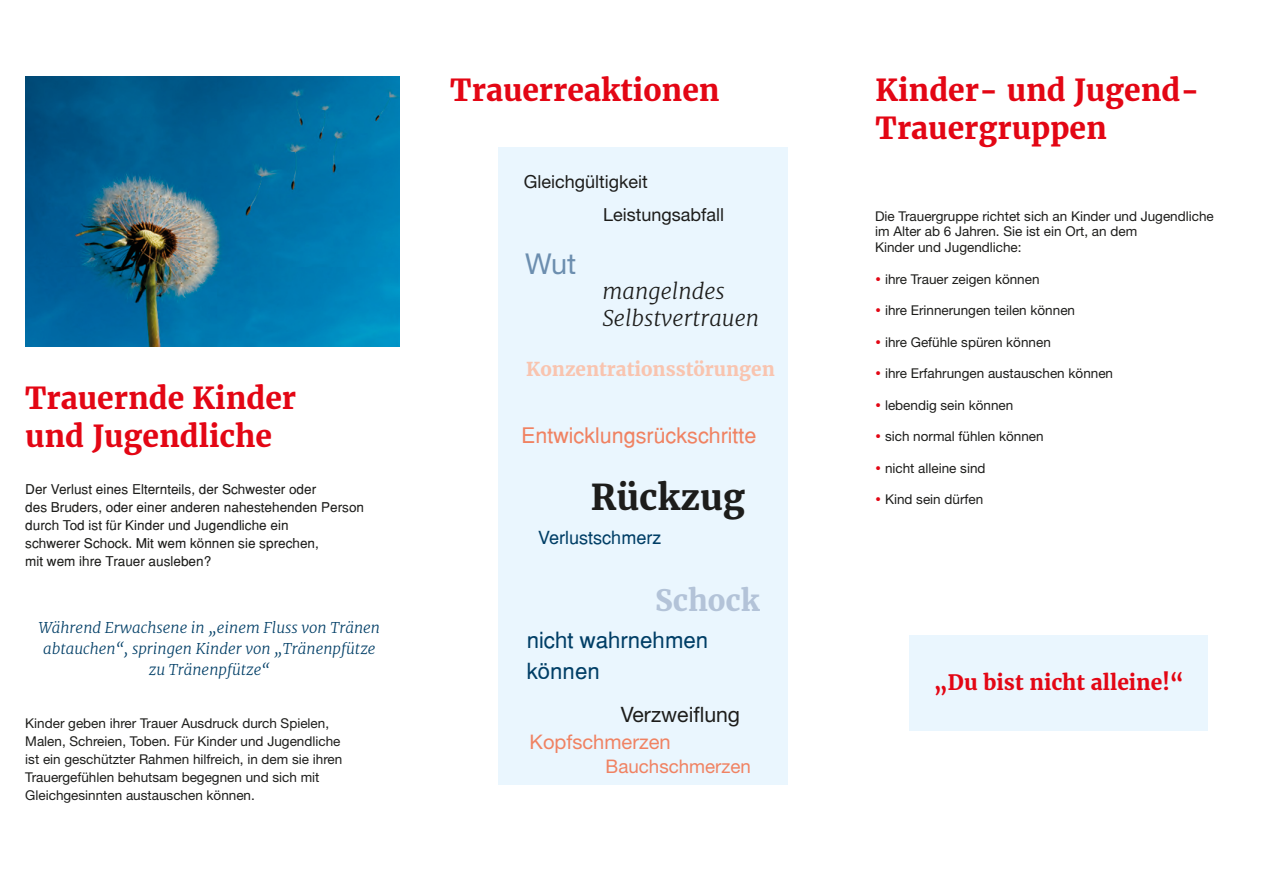
<style>
.page{position:relative;width:1263px;height:893px;background:#fff}
.page>*{position:absolute;margin:0;border:0;box-sizing:border-box;transform-origin:0 0}
.t1{font:700 35.25px "Merriweather";color:#1d1d1b}
.t2{font:700 30px/37.7px "Merriweather";color:#e30614}
.t3{font:700 29.25px "Merriweather";color:#b3c3d8}
.t4{font:28.8px "Helvetica Neue LT Pro";color:#6c8eaf}
.t5{font:22.2px/30.5px "Helvetica";color:#003e66}
.t6{font:italic 300 21.9px/27.5px "Merriweather";color:#1d1d1b}
.t7{font:21.45px "Helvetica";color:#f08262}
.t8{font:21.15px "Helvetica Neue LT Pro";color:#1d1d1b}
.t9{font:700 21px "Merriweather";color:#e30614}
.t10{font:20.1px "Helvetica Neue LT Pro";color:#f08262}
.t11{font:700 18.9px "Merriweather";color:#f9c4af}
.t12{font:18.75px "Helvetica Neue LT Pro";color:#f08262}
.t13{font:18px/33.2px "Helvetica Neue LT Pro";color:#1d1d1b}
.t14{font:18px "Helvetica";color:#003e66}
.t15{font:italic 300 15px/21px "Merriweather";color:#003e66;text-align:center}
.t16{font:13.5px/18px "Helvetica Neue LT Pro";color:#1d1d1b}
.t17{font:13.5px/18px "Helvetica";color:#1d1d1b}
</style>
<div class="page">
<div style="left:909px;top:636px;width:299px;height:95px;background:#eaf6fe"></div>
<img style="left:26px;top:77px;width:374px;height:269px">
<div style="left:498px;top:147px;width:289px;height:638px;background:#eaf6fe"></div>
<h2 class="t2" style="left:25px;top:380px;width:273px">Trauernde Kinder und Jugendliche</h2>
<p class="t17" style="left:25px;top:481px;width:340px">Der Verlust eines Elternteils, der Schwester oder<br>des Bruders, oder einer anderen nahestehenden Person durch Tod ist für Kinder und Jugendliche ein<br>schwerer Schock. Mit wem können sie sprechen,<br>mit wem ihre Trauer ausleben?</p>
<p class="t15" style="left:39px;top:618px;width:343px">Während Erwachsene in „einem Fluss von Tränen abtauchen“, springen Kinder von „Tränenpfütze zu Tränenpfütze“</p>
<p class="t16" style="left:25px;top:713px;width:319px">Kinder geben ihrer Trauer Ausdruck durch Spielen, Malen, Schreien, Toben. Für Kinder und Jugendliche ist ein geschützter Rahmen hilfreich, in dem sie ihren Trauergefühlen behutsam begegnen und sich mit Gleichgesinnten austauschen können.</p>
<h2 class="t2" style="left:450px;top:72px;width:271px">Trauerreaktionen</h2>
<h2 class="t2" style="left:875px;top:72px;width:325px">Kinder- und Jugend-<br>Trauergruppen</h2>
<h3 class="t13" style="left:603px;top:165px;width:123px;text-indent:-79px">Gleichgültigkeit<br>Leistungsabfall</h3>
<h3 class="t4" style="left:525px;top:246px;width:53px">Wut</h3>
<h3 class="t6" style="left:602px;top:277px;width:158px">mangelndes<br>Selbstvertrauen</h3>
<h3 class="t11" style="left:526px;top:357px;width:250px">Konzentrationsstörungen</h3>
<h3 class="t7" style="left:521px;top:427px;width:237px">Entwicklungsrückschritte</h3>
<h1 class="t1" style="left:591px;top:475px;width:156px">Rückzug</h1>
<h3 class="t14" style="left:538px;top:531px;width:125px">Verlustschmerz</h3>
<h3 class="t3" style="left:655px;top:582px;width:106px">Schock</h3>
<h3 class="t5" style="left:527px;top:627px;width:183px">nicht wahrnehmen können</h3>
<h3 class="t8" style="left:621px;top:701px;width:121px">Verzweiflung</h3>
<h3 class="t10" style="left:530px;top:730px;width:143px">Kopfschmerzen</h3>
<h3 class="t12" style="left:605px;top:754px;width:147px">Bauchschmerzen</h3>
<p class="t16" style="left:875px;top:208px;width:340px;line-height:15.8px">Die Trauergruppe richtet sich an Kinder und Jugendliche im Alter ab 6 Jahren. Sie ist ein Ort, an dem<br>Kinder und Jugendliche:</p>
<p class="t16" style="left:885px;top:270px;width:156px">ihre Trauer zeigen können</p>
<p class="t16" style="left:885px;top:301px;width:192px">ihre Erinnerungen teilen können</p>
<p class="t16" style="left:885px;top:332px;width:167px">ihre Gefühle spüren können</p>
<p class="t16" style="left:885px;top:364px;width:230px">ihre Erfahrungen austauschen können</p>
<p class="t16" style="left:885px;top:395px;width:130px">lebendig sein können</p>
<p class="t16" style="left:885px;top:427px;width:160px">sich normal fühlen können</p>
<p class="t16" style="left:885px;top:458px;width:102px">nicht alleine sind</p>
<p class="t16" style="left:885px;top:490px;width:100px">Kind sein dürfen</p>
<h3 class="t9" style="left:934px;top:669px;width:251px">„Du bist nicht alleine!“</h3>
</div>
